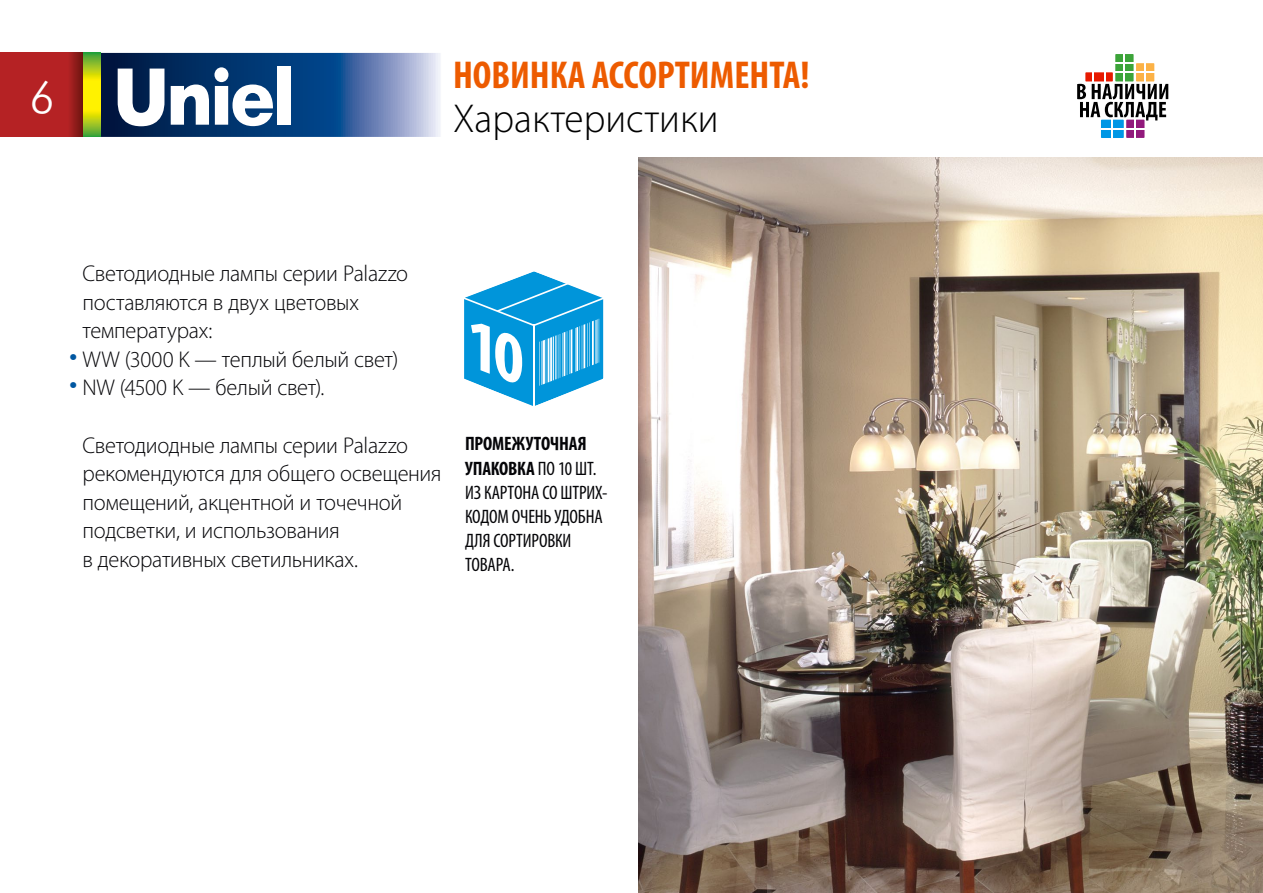
<style>
.page{position:relative;width:1263px;height:893px;background:#fff}
.page>*{position:absolute;margin:0;border:0;box-sizing:border-box;transform-origin:0 0}
.t1{font:45px "Futuris Light C";color:#fff}
.t2{font:300 40.5px "Myriad Pro";color:#000}
.t3{font:700 condensed 39px "Myriad Pro";color:#ed5b00}
.t4{font:300 22.8px/28.5px "Myriad Pro";letter-spacing:-.015em;color:#050508}
.t5{font:700 22.8px/28.5px "Myriad Pro";color:#0057a1}
.t6{font:condensed 19.5px/24px "Myriad Pro";letter-spacing:-.01em;color:#050508}
.t7{font:700 condensed 19.2px "Myriad Pro";letter-spacing:.02em;color:#000}
.t8{font:condensed 17.1px/20.5px "Myriad Pro";letter-spacing:.02em;color:#000}
.s1{font-weight:700}
.s2{font-weight:400;font-size:17.1px}
</style>
<div class="page">
<svg style="left:101px;top:53px;width:339px;height:84px;background:#3c6193"></svg>
<svg style="left:118px;top:69px;width:46px;height:57px"></svg>
<svg style="left:171px;top:67px;width:102px;height:59px"></svg>
<div style="left:277px;top:66px;width:13px;height:59px;background:#fff"></div>
<svg style="left:0;top:53px;width:84px;height:84px;background:#ae2221"></svg>
<svg style="left:84px;top:53px;width:17px;height:84px"></svg>
<svg style="left:464px;top:271px;width:140px;height:135px"></svg>
<div style="left:1115px;top:54px;width:18px;height:27px;background:#3ca439"></div>
<hr style="left:1123px;top:54px;width:2px;height:27px;background:#fff">
<svg style="left:1077px;top:62px;width:91px;height:76px"></svg>
<hr style="left:1101px;top:128px;width:23px;height:2px;background:#fff">
<img style="left:638px;top:158px;width:625px;height:735px">
<h1 class="t1" style="left:30px;top:75px;width:26px">6</h1>
<h3 class="t3" style="left:453px;top:50px;width:358px">НОВИНКА АССОРТИМЕНТА!</h3>
<h2 class="t2" style="left:453px;top:97px;width:267px">Характеристики</h2>
<p class="t4" style="left:82px;top:260px;width:327px">Светодиодные лампы серии Palazzo поставляются в двух цветовых температурах:<br>WW (3000 K — теплый белый свет)<br>NW (4500 K — белый свет).</p>
<p class="t4" style="left:82px;top:431px;width:361px">Светодиодные лампы серии Palazzo рекомендуются для общего освещения помещений, акцентной и точечной подсветки, и использования<br>в декоративных светильниках.</p>
<p class="t5" style="left:69px;top:340px;width:9px">• •</p>
<p class="t6" style="left:465px;top:432px;width:144px"><span class="s1">ПРОМЕЖУТОЧНАЯ<br>УПАКОВКА</span> ПО 10 ШТ.<br>ИЗ КАРТОНА СО ШТРИХ-<br>КОДОМ ОЧЕНЬ УДОБНА<br>ДЛЯ СОРТИРОВКИ<br>ТОВАРА.</p>
<p class="t7" style="left:468px;top:433px;width:132px">уПаковка <span class="s2">по 10 шт.</span></p>
<p class="t8" style="left:468px;top:456px;width:129px">из плотной прозрачной пленки со штрихкоДом уДобна Для заказа и сортировки товара</p>
</div>
